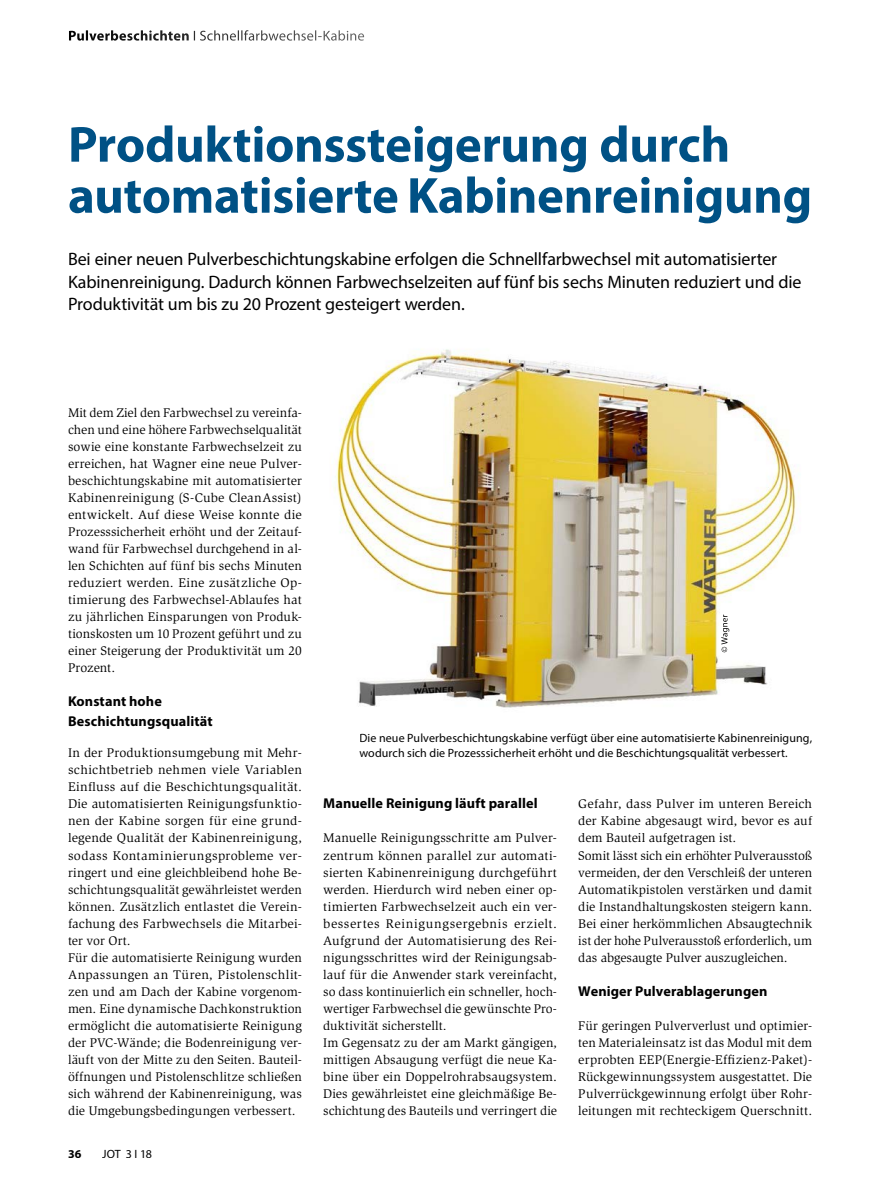
<style>
.page{position:relative;width:893px;height:1187px;background:#fff}
.page>*{position:absolute;margin:0;border:0;box-sizing:border-box;transform-origin:0 0}
.t1{font:700 51px/51px "Myriad Pro";letter-spacing:-.01em;color:#005185}
.t2{font:18px/22.5px "Myriad Pro";letter-spacing:-.01em;color:#000}
.t3{font:700 14.25px/19.5px "Myriad Pro";letter-spacing:.01em;color:#000}
.t4{font:12.9px/17px "Slimbach Std";letter-spacing:.01em;color:#000}
.t5{font:12px/15px "Myriad Pro";letter-spacing:.005em;color:#000}
.t6{font:700 12px "Myriad Pro";color:#000}
</style>
<div class="page">
<img style="left:334px;top:349px;width:463px;height:359px">
<img style="left:721px;top:614px;width:8px;height:38px">
<img style="left:69px;top:30px;width:120px;height:11px">
<img style="left:194px;top:30px;width:170px;height:11px">
<h1 class="t1" style="left:68px;top:117px;width:746px">Produktionssteigerung durch automatisierte Kabinenreinigung</h1>
<p class="t2" style="left:68px;top:247px;width:735px">Bei einer neuen Pulverbeschichtungskabine erfolgen die Schnellfarbwechsel mit automatisierter<br>Kabinenreinigung. Dadurch können Farbwechselzeiten auf fünf bis sechs Minuten reduziert und die<br>Produktivität um bis zu 20 Prozent gesteigert werden.</p>
<p class="t4" style="left:68px;top:404px;width:235px;text-align:justify">Mit dem Ziel den Farbwechsel zu vereinfa&shy;chen und eine höhere Farbwechselqualität sowie eine konstante Farbwechselzeit zu erreichen, hat Wagner eine neue Pulver&shy;beschichtungskabine mit automatisierter Kabinenreinigung (S-Cube CleanAssist) entwickelt. Auf diese Weise konnte die Prozesssicherheit erhöht und der Zeitauf&shy;wand für Farbwechsel durchgehend in al&shy;len Schichten auf fünf bis sechs Minuten reduziert werden. Eine zusätzliche Op&shy;timierung des Farbwechsel-Ablaufes hat zu jährlichen Einsparungen von Produk&shy;tionskosten um 10 Prozent geführt und zu einer Steigerung der Produktivität um 20<br>Prozent.</p>
<p class="t3" style="left:68px;top:691px;width:146px">Konstant hohe<br>Beschichtungsqualität</p>
<p class="t4" style="left:68px;top:744px;width:235px">In der Produktionsumgebung mit Mehr&shy;schichtbetrieb nehmen viele Variablen Einfluss auf die Beschichtungsqualität.<br>Die automatisierten Reinigungsfunktio&shy;nen der Kabine sorgen für eine grund&shy;legende Qualität der Kabinenreinigung, sodass Kontaminierungsprobleme ver&shy;ringert und eine gleichbleibend hohe Be&shy;schichtungsqualität gewährleistet werden können. Zusätzlich entlastet die Verein&shy;fachung des Farbwechsels die Mitarbei&shy;ter vor Ort.<br>Für die automatisierte Reinigung wurden Anpassungen an Türen, Pistolenschlit&shy;zen und am Dach der Kabine vorgenom&shy;men. Eine dynamische Dachkonstruktion ermöglicht die automatisierte Reinigung der PVC-Wände; die Bodenreinigung ver&shy;läuft von der Mitte zu den Seiten. Bauteil&shy;öffnungen und Pistolenschlitze schließen sich während der Kabinenreinigung, was die Umgebungsbedingungen verbessert.</p>
<p class="t6" style="left:68px;top:1145px;width:15px">36</p>
<p class="t5" style="left:102px;top:1145px;width:51px">JOT 3 I 18</p>
<p class="t5" style="left:359px;top:730px;width:454px">Die neue Pulverbeschichtungskabine verfügt über eine automatisierte Kabinenreinigung, wodurch sich die Prozesssicherheit erhöht und die Beschichtungsqualität verbessert.</p>
<p class="t3" style="left:323px;top:793px;width:216px">Manuelle Reinigung läuft parallel</p>
<p class="t4" style="left:323px;top:829px;width:235px">Manuelle Reinigungsschritte am Pulver&shy;zentrum können parallel zur automati&shy;sierten Kabinenreinigung durchgeführt werden. Hierdurch wird neben einer op&shy;timierten Farbwechselzeit auch ein ver&shy;bessertes Reinigungsergebnis erzielt.<br>Aufgrund der Automatisierung des Rei&shy;nigungsschrittes wird der Reinigungsab&shy;lauf für die Anwender stark vereinfacht, so dass kontinuierlich ein schneller, hoch&shy;wertiger Farbwechsel die gewünschte Pro&shy;duktivität sicherstellt.<br>Im Gegensatz zu der am Markt gängigen, mittigen Absaugung verfügt die neue Ka&shy;bine über ein Doppelrohrabsaugsystem.<br>Dies gewährleistet eine gleichmäßige Be&shy;schichtung des Bauteils und verringert die</p>
<p class="t4" style="left:578px;top:795px;width:235px">Gefahr, dass Pulver im unteren Bereich der Kabine abgesaugt wird, bevor es auf dem Bauteil aufgetragen ist.<br>Somit lässt sich ein erhöhter Pulverausstoß vermeiden, der den Verschleiß der unteren Automatikpistolen verstärken und damit die Instandhaltungskosten steigern kann.<br>Bei einer herkömmlichen Absaugtechnik ist der hohe Pulverausstoß erforderlich, um das abgesaugte Pulver auszugleichen.</p>
<p class="t3" style="left:578px;top:980px;width:191px">Weniger Pulverablagerungen</p>
<p class="t4" style="left:578px;top:1016px;width:235px;text-align:justify">Für geringen Pulververlust und optimier&shy;ten Materialeinsatz ist das Modul mit dem erprobten EEP(Energie-Effizienz-Paket)- Rückgewinnungssystem ausgestattet. Die Pulverrückgewinnung erfolgt über Rohr&shy;leitungen mit rechteckigem Querschnitt.</p>
</div>
